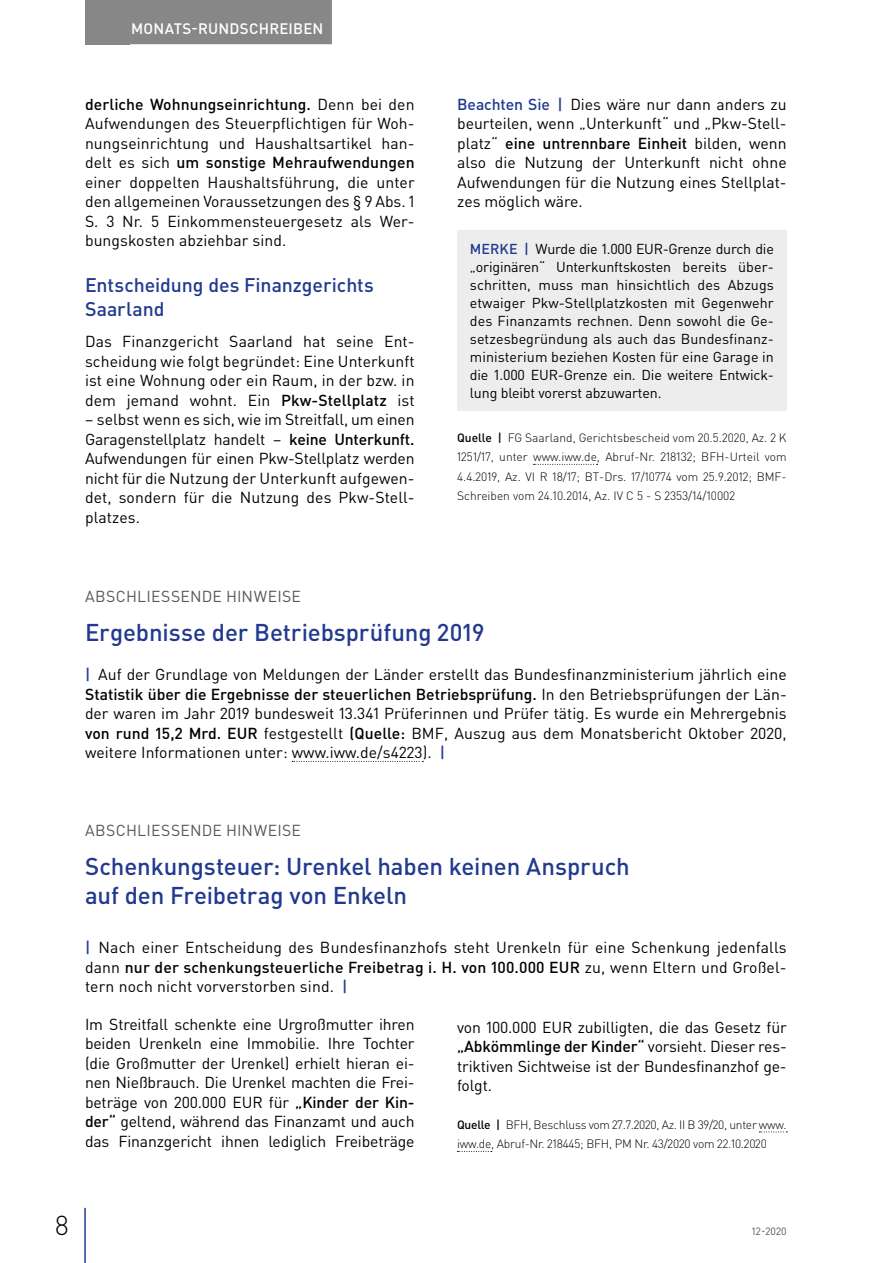
<style>
.page{position:relative;width:893px;height:1263px;background:#fff}
.page>*{position:absolute;margin:0;border:0;box-sizing:border-box;transform-origin:0 0}
.t1{font:300 27px "DIN Pro";color:#000}
.t2{font:500 24px/28.5px "DIN Pro";letter-spacing:-.005em;color:#213a8f}
.t3{font:500 19.5px/24px "DIN Pro";letter-spacing:-.005em;color:#213a8f}
.t4{font:15.75px/19.5px "DIN Pro";letter-spacing:.005em;color:#000;text-align:justify}
.t5{font:15.75px "DIN Pro";letter-spacing:.015em;color:#575756}
.t6{font:500 15px "DIN Pro";letter-spacing:.015em;color:#fff}
.t7{font:14.25px/18px "DIN Pro";letter-spacing:-.01em;color:#000;text-align:justify}
.t8{font:300 12px/19.5px "DIN Pro";letter-spacing:-.02em;color:#000;text-align:justify}
.t9{font:10.5px "DIN Pro";color:#575756}
.s1{font-weight:500}
.s2{font-weight:500;color:#213a8f}
</style>
<div class="page">
<div style="left:85px;top:0;width:45px;height:44px;background:#878787"></div>
<hr style="left:84px;top:1208px;width:2px;height:55px;background:#213a8f">
<div style="left:122px;top:0;width:210px;height:44px;background:#878787"></div>
<svg style="left:533px;top:464px;width:65px;height:1px"></svg>
<div style="left:457px;top:231px;width:330px;height:180px;background:#ededed"></div>
<svg style="left:292px;top:761px;width:131px;height:1px"></svg>
<svg style="left:759px;top:1131px;width:28px;height:1px"></svg>
<svg style="left:457px;top:1151px;width:35px;height:1px"></svg>
<p class="t6" style="left:131px;top:18px;width:194px">MONATS-RUNDSCHREIBEN</p>
<p class="t4" style="left:85px;top:94px;width:331px"><span class="s1">derliche Wohnungseinrichtung.</span> Denn bei den Aufwendungen des Steuerpflichtigen für Woh&shy;nungseinrichtung und Haushaltsartikel han&shy;delt es sich <span class="s1">um sonstige Mehraufwendungen </span>einer doppelten Haushaltsführung, die unter den allgemeinen Voraussetzungen des § 9 Abs. 1<br>S. 3 Nr. 5 Einkommensteuergesetz als Wer&shy;bungskosten abziehbar sind.</p>
<p class="t3" style="left:85px;top:272px;width:290px">Entscheidung des Finanzgerichts<br>Saarland</p>
<p class="t4" style="left:85px;top:331px;width:331px">Das Finanzgericht Saarland hat seine Ent&shy;scheidung wie folgt begründet: Eine Unterkunft ist eine Wohnung oder ein Raum, in der bzw. in dem jemand wohnt. Ein <span class="s1">Pkw-Stellplatz</span> ist</p>
<p class="t4" style="left:85px;top:409px;width:331px">– selbst wenn es sich, wie im Streitfall, um einen Garagenstellplatz handelt – <span class="s1">keine Unterkunft.<br></span>Aufwendungen für einen Pkw-Stellplatz werden nicht für die Nutzung der Unterkunft aufgewen&shy;det, sondern für die Nutzung des Pkw-Stell&shy;platzes.</p>
<p class="t4" style="left:457px;top:94px;width:331px"><span class="s2">Beachten Sie |</span> Dies wäre nur dann anders zu beurteilen, wenn „Unterkunft“ und „Pkw-Stell&shy;platz“ <span class="s1">eine untrennbare Einheit</span> bilden, wenn also die Nutzung der Unterkunft nicht ohne Aufwendungen für die Nutzung eines Stellplat&shy;zes möglich wäre.</p>
<p class="t7" style="left:470px;top:239px;width:306px"><span class="s2">MERKE |</span> Wurde die 1.000 EUR-Grenze durch die „originären“ Unterkunftskosten bereits über&shy;schritten, muss man hinsichtlich des Abzugs etwaiger Pkw-Stellplatzkosten mit Gegenwehr des Finanzamts rechnen. Denn sowohl die Ge&shy;setzesbegründung als auch das Bundesfinanz&shy;ministerium beziehen Kosten für eine Garage in die 1.000 EUR-Grenze ein. Die weitere Entwick&shy;lung bleibt vorerst abzuwarten.</p>
<p class="t8" style="left:457px;top:427px;width:331px"><span class="s1">Quelle |</span> FG Saarland, Gerichtsbescheid vom 20.5.2020, Az. 2 K 1251/17, unter www.iww.de, Abruf-Nr. 218132; BFH-Urteil vom 4.4.2019, Az. VI R 18/17; BT-Drs. 17/10774 vom 25.9.2012; BMF-Schreiben vom 24.10.2014, Az. IV C 5 - S 2353/14/10002</p>
<p class="t5" style="left:85px;top:586px;width:217px">ABSCHLIESSENDE HINWEISE</p>
<h2 class="t2" style="left:85px;top:617px;width:401px">Ergebnisse der Betriebsprüfung 2019</h2>
<p class="t4" style="left:85px;top:664px;width:703px"><span class="s2">|</span> Auf der Grundlage von Meldungen der Länder erstellt das Bundesfinanzministerium jährlich eine <span class="s1">Statistik über die Ergebnisse der steuerlichen Betriebsprüfung.</span> In den Betriebsprüfungen der Län&shy;der waren im Jahr 2019 bundesweit 13.341 Prüferinnen und Prüfer tätig. Es wurde ein Mehrergebnis <span class="s1">von rund 15,2 Mrd. EUR</span> festgestellt <span class="s1">(Quelle:</span> BMF, Auszug aus dem Monatsbericht Oktober 2020, weitere Informationen unter: www.iww.de/s4223). <span class="s2">|</span></p>
<p class="t5" style="left:85px;top:820px;width:217px">ABSCHLIESSENDE HINWEISE</p>
<h2 class="t2" style="left:85px;top:851px;width:546px">Schenkungsteuer: Urenkel haben keinen Anspruch auf den Freibetrag von Enkeln</h2>
<p class="t4" style="left:85px;top:937px;width:703px"><span class="s2">|</span> Nach einer Entscheidung des Bundesfinanzhofs steht Urenkeln für eine Schenkung jedenfalls dann <span class="s1">nur der schenkungsteuerliche Freibetrag i. H. von 100.000 EUR</span> zu, wenn Eltern und Großel&shy;tern noch nicht vorverstorben sind. <span class="s2">|</span></p>
<p class="t4" style="left:85px;top:1014px;width:331px">Im Streitfall schenkte eine Urgroßmutter ihren beiden Urenkeln eine Immobilie. Ihre Tochter (die Großmutter der Urenkel) erhielt hieran ei&shy;nen Nießbrauch. Die Urenkel machten die Frei&shy;beträge von 200.000 EUR für <span class="s1">„Kinder der Kin&shy;der“</span> geltend, während das Finanzamt und auch das Finanzgericht ihnen lediglich Freibeträge</p>
<p class="t4" style="left:457px;top:1016px;width:331px">von 100.000 EUR zubilligten, die das Gesetz für <span class="s1">„Abkömmlinge der Kinder“</span> vorsieht. Dieser res&shy;triktiven Sichtweise ist der Bundesfinanzhof ge&shy;folgt.</p>
<p class="t8" style="left:457px;top:1114px;width:331px"><span class="s1">Quelle |</span> BFH, Beschluss vom 27.7.2020, Az. II B 39/20, unter www. iww.de, Abruf-Nr. 218445; BFH, PM Nr. 43/2020 vom 22.10.2020</p>
<h1 class="t1" style="left:55px;top:1207px;width:16px">8</h1>
<p class="t9" style="left:752px;top:1224px;width:36px">12-2020</p>
</div>
